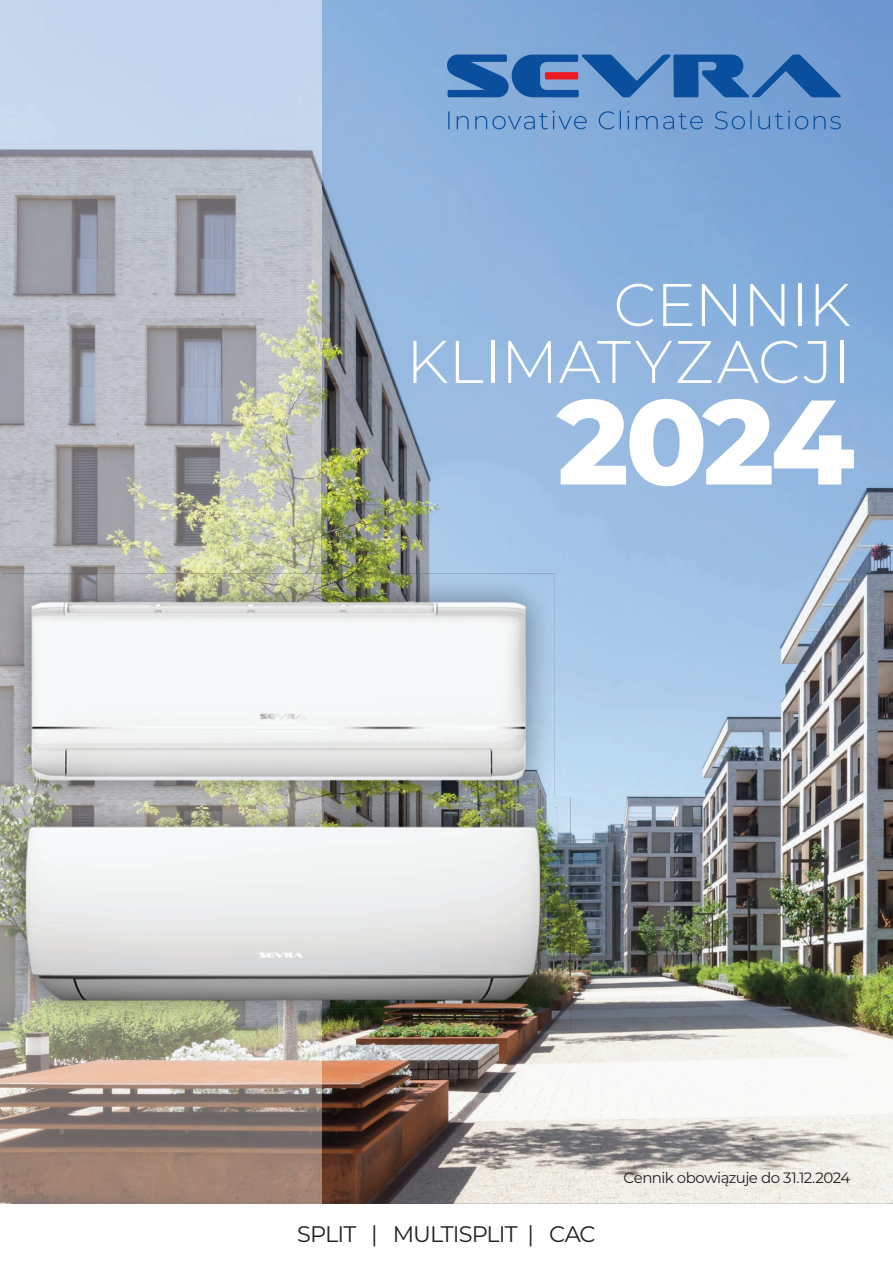
<style>
.page{position:relative;width:893px;height:1263px;background:#fff}
.page>*{position:absolute;margin:0;border:0;box-sizing:border-box;transform-origin:0 0}
.t1{font:800 120px "Montserrat";color:#fff}
.t2{font:300 60px/57px "Montserrat";letter-spacing:-.005em;color:#fff;text-align:right}
.t3{font:22.5px "Montserrat";letter-spacing:-.04em;color:#231f20}
.t4{font:15px "Montserrat";letter-spacing:-.035em;color:#231f20}
</style>
<div class="page">
<img style="left:322px;top:0;width:571px;height:1204px">
<img style="left:0;top:0;width:322px;height:575px">
<img style="left:0;top:575px;width:3px;height:222px">
<img style="left:0;top:1029px;width:322px;height:175px">
<svg style="left:448px;top:110px;width:393px;height:19px;background:#6f9bcf"></svg>
<svg style="left:447px;top:55px;width:394px;height:43px;background:#4377b6"></svg>
<img style="left:3px;top:573px;width:551px;height:224px">
<img style="left:14px;top:595px;width:530px;height:190px">
<img style="left:0;top:797px;width:570px;height:232px">
<img style="left:5px;top:807px;width:552px;height:201px">
<img style="left:5px;top:807px;width:549px;height:1px">
<h2 class="t2" style="left:406px;top:274px;width:446px">CENNIK<br>KLIMATYZACJI</h2>
<h1 class="t1" style="left:557px;top:354px;width:299px">2024</h1>
<h3 class="t3" style="left:297px;top:1219px;width:300px">SPLIT | MULTISPLIT | CAC</h3>
<p class="t4" style="left:624px;top:1167px;width:228px">Cennik obowiązuje do 31.12.2024</p>
</div>
